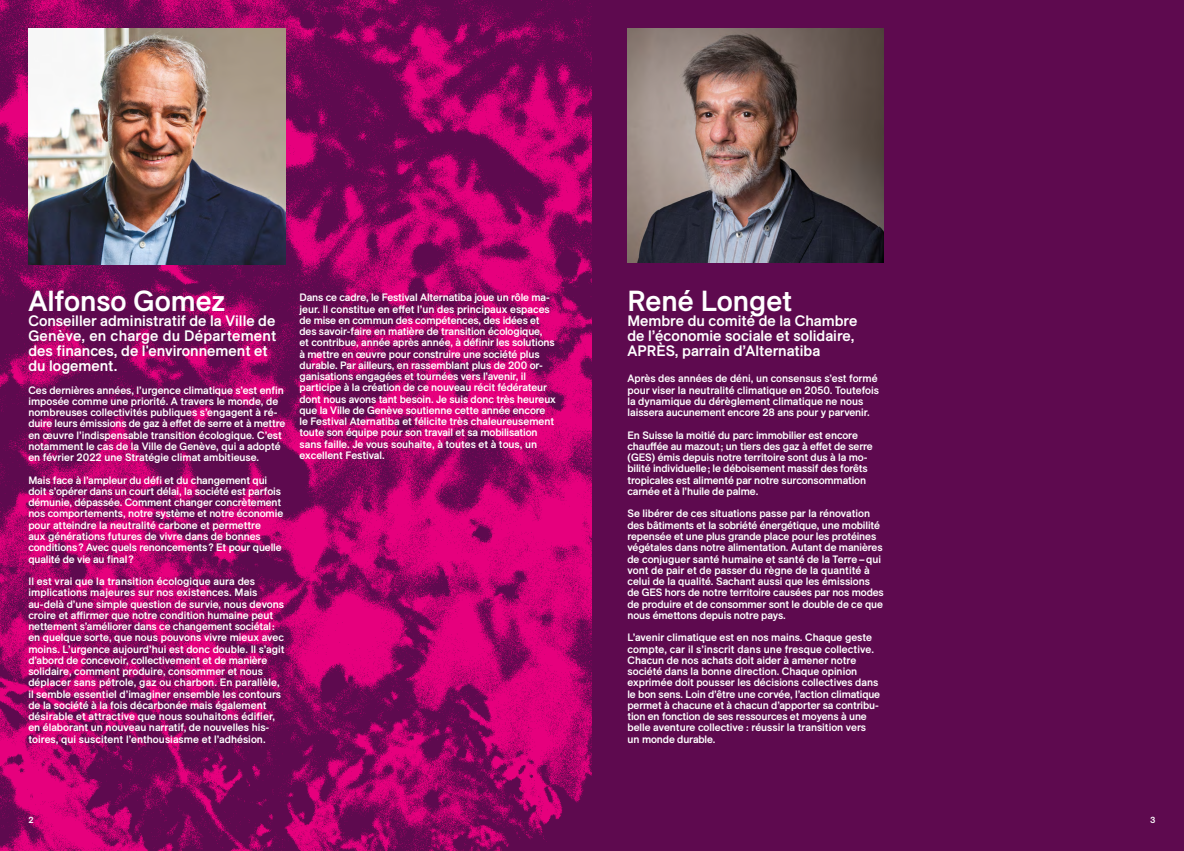
<style>
.page{position:relative;width:1184px;height:851px;background:#fff}
.page>*{position:absolute;margin:0;border:0;box-sizing:border-box;transform-origin:0 0}
.t1{font:500 28.75px "ES Allianz";color:#fff}
.t2{font:500 15px/15px "ES Allianz";color:#fff}
.t3{font:500 10.62px/11.2px "ES Allianz";letter-spacing:-.005em;color:#fff}
.t4{font:500 8.75px "ES Allianz";color:#fff}
</style>
<div class="page">
<div style="left:0;top:0;width:1183px;height:850px;background:#5e0a4f"></div>
<img style="left:0;top:0;width:592px;height:850px">
<img style="left:28px;top:28px;width:257px;height:236px">
<img style="left:627px;top:28px;width:256px;height:234px">
<h1 class="t1" style="left:28px;top:279px;width:198px">Alfonso Gomez</h1>
<h2 class="t2" style="left:28px;top:313px;width:249px">Conseiller administratif de la Ville de<br>Genève, en charge du Département des finances, de l'environnement et du logement.</h2>
<p class="t3" style="left:28px;top:384px;width:258px">Ces dernières années, l’urgence climatique s’est enfin imposée comme une priorité. A travers le monde, de nombreuses collectivités publiques s’engagent à ré&shy;duire leurs émissions de gaz à effet de serre et à mettre en œuvre l’indispensable transition écologique. C’est notamment le cas de la Ville de Genève, qui a adopté en février 2022 une Stratégie climat ambitieuse.</p>
<p class="t3" style="left:28px;top:474px;width:256px">Mais face à l’ampleur du défi et du changement qui doit s’opérer dans un court délai, la société est parfois démunie, dépassée. Comment changer concrètement nos comportements, notre système et notre économie pour atteindre la neutralité carbone et permettre<br>aux générations futures de vivre dans de bonnes conditions ? Avec quels renoncements ? Et pour quelle qualité de vie au final ?</p>
<p class="t3" style="left:28px;top:575px;width:257px">Il est vrai que la transition écologique aura des implications majeures sur nos existences. Mais au-delà d’une simple question de survie, nous devons croire et affirmer que notre condition humaine peut nettement s’améliorer dans ce changement sociétal : en quelque sorte, que nous pouvons vivre mieux avec moins. L’urgence aujourd’hui est donc double. Il s’agit d’abord de concevoir, collectivement et de manière solidaire, comment produire, consommer et nous déplacer sans pétrole, gaz ou charbon. En parallèle, il semble essentiel d’imaginer ensemble les contours de la société à la fois décarbonée mais également désirable et attractive que nous souhaitons édifier, en élaborant un nouveau narratif, de nouvelles his&shy;toires, qui suscitent l’enthousiasme et l’adhésion.</p>
<p class="t3" style="left:299px;top:292px;width:258px">Dans ce cadre, le Festival Alternatiba joue un rôle ma&shy;jeur. Il constitue en effet l’un des principaux espaces de mise en commun des compétences, des idées et des savoir-faire en matière de transition écologique,<br>et contribue, année après année, à définir les solutions à mettre en œuvre pour construire une société plus durable. Par ailleurs, en rassemblant plus de 200 or&shy;ganisations engagées et tournées vers l’avenir, il participe à la création de ce nouveau récit fédérateur dont nous avons tant besoin. Je suis donc très heureux que la Ville de Genève soutienne cette année encore le Festival Aternatiba et félicite très chaleureusement toute son équipe pour son travail et sa mobilisation sans faille. Je vous souhaite, à toutes et à tous, un excellent Festival.</p>
<h1 class="t1" style="left:627px;top:279px;width:166px">René Longet</h1>
<h2 class="t2" style="left:627px;top:313px;width:231px">Membre du comité de la Chambre de l’économie sociale et solidaire,<br>APRÈS, parrain d’Alternatiba</h2>
<p class="t3" style="left:627px;top:373px;width:253px">Après des années de déni, un consensus s’est formé pour viser la neutralité climatique en 2050. Toutefois la dynamique du dérèglement climatique ne nous laissera aucunement encore 28 ans pour y parvenir.</p>
<p class="t3" style="left:627px;top:429px;width:247px">En Suisse la moitié du parc immobilier est encore chauffée au mazout ; un tiers des gaz à effet de serre (GES) émis depuis notre territoire sont dus à la mo&shy;bilité individuelle ; le déboisement massif des forêts tropicales est alimenté par notre surconsommation carnée et à l’huile de palme.</p>
<p class="t3" style="left:627px;top:508px;width:258px">Se libérer de ces situations passe par la rénovation des bâtiments et la sobriété énergétique, une mobilité repensée et une plus grande place pour les protéines végétales dans notre alimentation. Autant de manières de conjuguer santé humaine et santé de la Terre – qui vont de pair et de passer du règne de la quantité à celui de la qualité. Sachant aussi que les émissions de GES hors de notre territoire causées par nos modes de produire et de consommer sont le double de ce que nous émettons depuis notre pays.</p>
<p class="t3" style="left:627px;top:631px;width:254px">L’avenir climatique est en nos mains. Chaque geste compte, car il s’inscrit dans une fresque collective.<br>Chacun de nos achats doit aider à amener notre société dans la bonne direction. Chaque opinion exprimée doit pousser les décisions collectives dans le bon sens. Loin d’être une corvée, l’action climatique permet à chacune et à chacun d’apporter sa contribu&shy;tion en fonction de ses ressources et moyens à une belle aventure collective : réussir la transition vers un monde durable.</p>
<p class="t4" style="left:28px;top:812px;width:7px">2</p>
<p class="t4" style="left:1150px;top:812px;width:7px">3</p>
</div>
